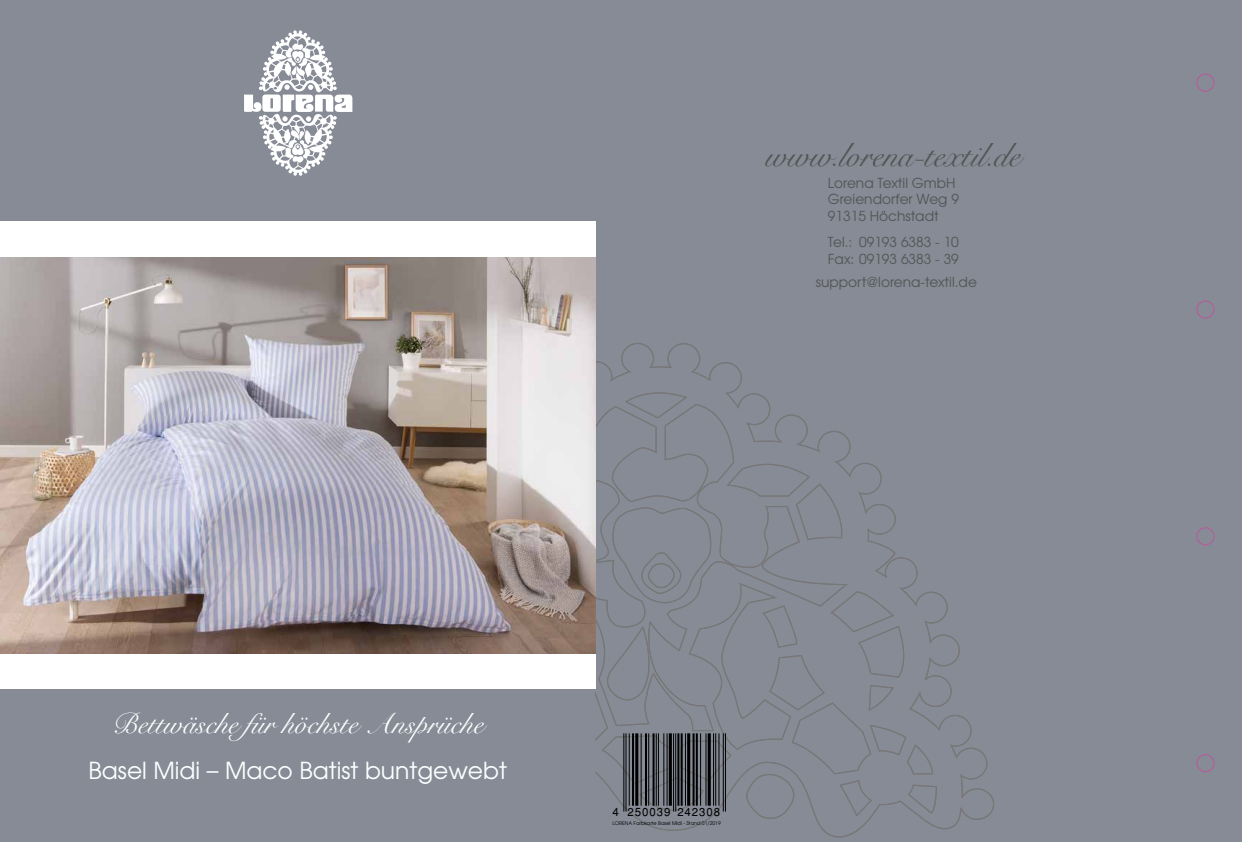
<style>
.page{position:relative;width:1242px;height:842px;background:#868b96}
.page>*{position:absolute;margin:0;border:0;box-sizing:border-box;transform-origin:0 0}
.t1{font:33.5px "Snell Roundhand Script";color:#545454}
.t2{font:29.1px "Snell Roundhand Script";color:#fff}
.t3{font:23.4px "Avant Garde";color:#fcfeff}
.t4{font:13.7px/16.5px "Te X Gyre Adventor";color:#545454}
.t5{font:11.4px "Helvetica";letter-spacing:.085em;color:#000}
.t6{font:5px "Avant Garde";color:#000}
</style>
<div class="page">
<svg style="left:595px;top:513px;width:399px;height:324px"></svg>
<svg style="left:595px;top:343px;width:299px;height:227px"></svg>
<svg style="left:1196px;top:74px;width:18px;height:698px"></svg>
<svg style="left:244px;top:30px;width:108px;height:146px"></svg>
<div style="left:0;top:653px;width:595px;height:36px;background:#fff"></div>
<div style="left:0;top:222px;width:595px;height:35px;background:#fff"></div>
<img style="left:0;top:257px;width:595px;height:396px">
<hr style="left:629px;top:733px;width:1px;height:73px;background:#000">
<hr style="left:625px;top:733px;width:1px;height:78px;background:#000">
<hr style="left:623px;top:733px;width:1px;height:78px;background:#000">
<hr style="left:632px;top:733px;width:2px;height:73px;background:#000">
<hr style="left:635px;top:733px;width:3px;height:73px;background:#000">
<hr style="left:640px;top:733px;width:1px;height:73px;background:#000">
<hr style="left:645px;top:733px;width:2px;height:73px;background:#000">
<hr style="left:648px;top:733px;width:1px;height:73px;background:#000">
<hr style="left:652px;top:733px;width:2px;height:73px;background:#000">
<hr style="left:666px;top:733px;width:1px;height:73px;background:#000">
<hr style="left:663px;top:733px;width:1px;height:73px;background:#000">
<hr style="left:658px;top:733px;width:1px;height:73px;background:#000">
<hr style="left:656px;top:733px;width:1px;height:73px;background:#000">
<hr style="left:669px;top:733px;width:3px;height:73px;background:#000">
<hr style="left:675px;top:733px;width:1px;height:78px;background:#000">
<hr style="left:673px;top:733px;width:1px;height:78px;background:#000">
<hr style="left:680px;top:733px;width:2px;height:73px;background:#000">
<hr style="left:677px;top:733px;width:2px;height:73px;background:#000">
<hr style="left:685px;top:733px;width:1px;height:73px;background:#000">
<hr style="left:687px;top:733px;width:3px;height:73px;background:#000">
<hr style="left:696px;top:733px;width:2px;height:73px;background:#000">
<hr style="left:692px;top:733px;width:2px;height:73px;background:#000">
<hr style="left:705px;top:733px;width:1px;height:73px;background:#000">
<hr style="left:700px;top:733px;width:1px;height:73px;background:#000">
<svg style="left:707px;top:733px;width:4px;height:73px"></svg>
<hr style="left:725px;top:733px;width:1px;height:78px;background:#000">
<hr style="left:723px;top:733px;width:1px;height:78px;background:#000">
<hr style="left:718px;top:733px;width:1px;height:73px;background:#000">
<hr style="left:715px;top:733px;width:1px;height:73px;background:#000">
<hr style="left:713px;top:733px;width:1px;height:73px;background:#000">
<h1 class="t1" style="left:765px;top:136px;width:256px">www.lorena-textil.de</h1>
<p class="t4" style="left:828px;top:174px;width:132px">Lorena Textil GmbH<br>Greiendorfer Weg 9<br>91315 Höchstadt</p>
<p class="t4" style="left:828px;top:233px;width:132px">Tel.: 09193 6383 - 10<br>Fax: 09193 6383 - 39</p>
<p class="t4" style="left:815px;top:273px;width:163px">support@lorena-textil.de</p>
<h2 class="t2" style="left:112px;top:707px;width:373px">Bettwäsche für höchste Ansprüche</h2>
<h3 class="t3" style="left:89px;top:755px;width:420px">Basel Midi – Maco Batist buntgewebt</h3>
<p class="t5" style="left:612px;top:805px;width:109px">4 250039 242308</p>
<p class="t6" style="left:612px;top:820px;width:110px">LORENA Farbkarte Basel Midi - Stand 01/2019</p>
</div>
